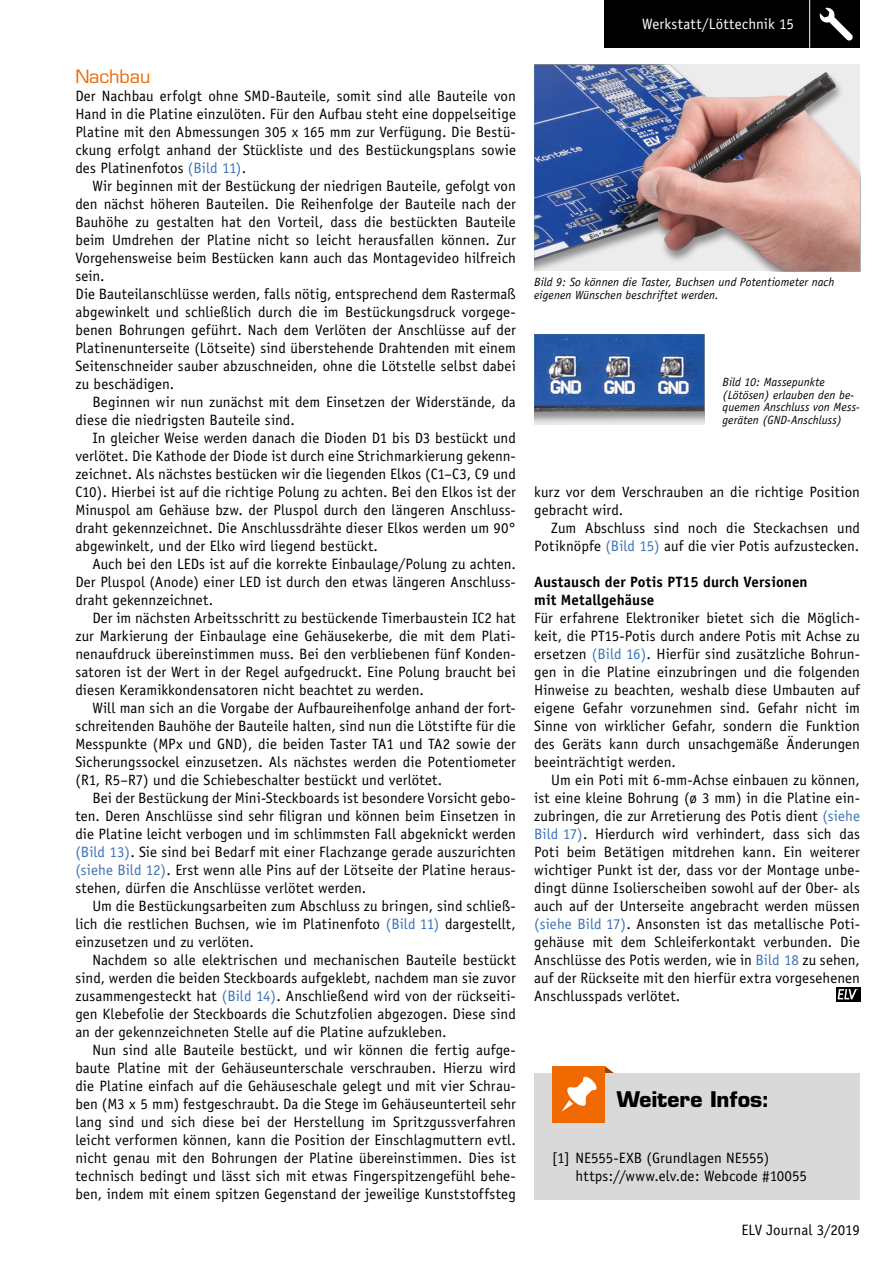
<style>
.page{position:relative;width:894px;height:1264px;background:#fff}
.page>*{position:absolute;margin:0;border:0;box-sizing:border-box;transform-origin:0 0}
.t1{font:700 21px "Eurostile";color:#000}
.Subhead_5{font:18px "Eurostile";letter-spacing:-.005em;color:#ef6800}
.Fließtext_Neue_Zeile{font:15px/18px "Officina Sans";letter-spacing:.005em;color:#000;text-align:justify}
.Fließtext_Neuer_Absa{font:15px/18px "Officina Sans";letter-spacing:.005em;color:#000;text-align:justify}
.Fließtext_Neuer_Absa-2{font:700 15px "Officina Sans";letter-spacing:.005em;color:#000}
.Text_Weitere_Infos{font:15px "Officina Sans";letter-spacing:.005em;color:#000}
.t2{font:15px "Officina Sans";letter-spacing:.01em;color:#fff}
.Bildunterschrift{font:italic 12px/12.8px "Officina Sans";letter-spacing:.01em;color:#000}
.s1{color:#3a72b8}
</style>
<div class="page">
<div style="left:605px;top:1px;width:255px;height:47px;background:#000"></div>
<hr style="left:809px;top:1px;width:1px;height:47px;background:#fff">
<svg style="left:819px;top:7px;width:34px;height:34px"></svg>
<img style="left:534px;top:65px;width:326px;height:206px">
<div style="left:534px;top:334px;width:170px;height:91px;background:#000;opacity:.4"></div>
<img style="left:534px;top:334px;width:170px;height:78px">
<div style="left:534px;top:1073px;width:326px;height:126px;background:#d9d9da"></div>
<svg style="left:604px;top:1066px;width:9px;height:6px"></svg>
<div style="left:552px;top:1065px;width:52px;height:57px;background:#ef6800"></div>
<svg style="left:562px;top:1076px;width:35px;height:35px"></svg>
<svg style="left:836px;top:987px;width:24px;height:14px"></svg>
<svg style="left:838px;top:989px;width:20px;height:10px"></svg>
<p class="Subhead_5" style="left:75px;top:65px;width:76px">Nachbau</p>
<p class="Fließtext_Neuer_Absa" style="left:75px;top:87px;width:442px">Der Nachbau erfolgt ohne SMD-Bauteile, somit sind alle Bauteile von Hand in die Platine einzulöten. Für den Aufbau steht eine doppelseitige Platine mit den Abmessungen 305 x 165 mm zur Verfügung. Die Bestü&shy;ckung erfolgt anhand der Stückliste und des Bestückungsplans sowie des Platinenfotos <span class="s1">(Bild 11)</span>.</p>
<p class="Fließtext_Neuer_Absa" style="left:75px;top:177px;width:442px;text-indent:17px">Wir beginnen mit der Bestückung der niedrigen Bauteile, gefolgt von den nächst höheren Bauteilen. Die Reihenfolge der Bauteile nach der Bauhöhe zu gestalten hat den Vorteil, dass die bestückten Bauteile beim Umdrehen der Platine nicht so leicht herausfallen können. Zur Vorgehensweise beim Bestücken kann auch das Montagevideo hilfreich sein.</p>
<p class="Fließtext_Neuer_Absa" style="left:75px;top:285px;width:442px">Die Bauteilanschlüsse werden, falls nötig, entsprechend dem Rastermaß abgewinkelt und schließlich durch die im Bestückungsdruck vorgege&shy;benen Bohrungen geführt. Nach dem Verlöten der Anschlüsse auf der Platinenunterseite (Lötseite) sind überstehende Drahtenden mit einem Seitenschneider sauber abzuschneiden, ohne die Lötstelle selbst dabei zu beschädigen.</p>
<p class="Fließtext_Neue_Zeile" style="left:75px;top:393px;width:442px;text-indent:17px">Beginnen wir nun zunächst mit dem Einsetzen der Widerstände, da diese die niedrigsten Bauteile sind.</p>
<p class="Fließtext_Neue_Zeile" style="left:75px;top:429px;width:442px;text-indent:17px">In gleicher Weise werden danach die Dioden D1 bis D3 bestückt und verlötet. Die Kathode der Diode ist durch eine Strichmarkierung gekenn&shy;zeichnet. Als nächstes bestücken wir die liegenden Elkos (C1–C3, C9 und C10). Hierbei ist auf die richtige Polung zu achten. Bei den Elkos ist der Minuspol am Gehäuse bzw. der Pluspol durch den längeren Anschluss&shy;draht gekennzeichnet. Die Anschlussdrähte dieser Elkos werden um 90° abgewinkelt, und der Elko wird liegend bestückt.</p>
<p class="Fließtext_Neue_Zeile" style="left:75px;top:555px;width:442px;text-indent:17px">Auch bei den LEDs ist auf die korrekte Einbaulage/Polung zu achten.<br>Der Pluspol (Anode) einer LED ist durch den etwas längeren Anschluss&shy;draht gekennzeichnet.</p>
<p class="Fließtext_Neue_Zeile" style="left:75px;top:609px;width:442px;text-indent:17px">Der im nächsten Arbeitsschritt zu bestückende Timerbaustein IC2 hat zur Markierung der Einbaulage eine Gehäusekerbe, die mit dem Plati&shy;nenaufdruck übereinstimmen muss. Bei den verbliebenen fünf Konden&shy;satoren ist der Wert in der Regel aufgedruckt. Eine Polung braucht bei diesen Keramikkondensatoren nicht beachtet zu werden.</p>
<p class="Fließtext_Neue_Zeile" style="left:75px;top:699px;width:442px;text-indent:17px">Will man sich an die Vorgabe der Aufbaureihenfolge anhand der fort&shy;schreitenden Bauhöhe der Bauteile halten, sind nun die Lötstifte für die Messpunkte (MPx und GND), die beiden Taster TA1 und TA2 sowie der Sicherungssockel einzusetzen. Als nächstes werden die Potentiometer (R1, R5–R7) und die Schiebeschalter bestückt und verlötet.</p>
<p class="Fließtext_Neue_Zeile" style="left:75px;top:789px;width:442px;text-indent:17px">Bei der Bestückung der Mini-Steckboards ist besondere Vorsicht gebo&shy;ten. Deren Anschlüsse sind sehr filigran und können beim Einsetzen in die Platine leicht verbogen und im schlimmsten Fall abgeknickt werden <span class="s1">(Bild 13)</span>. Sie sind bei Bedarf mit einer Flachzange gerade auszurichten <span class="s1">(siehe Bild 12)</span>. Erst wenn alle Pins auf der Lötseite der Platine heraus&shy;stehen, dürfen die Anschlüsse verlötet werden.</p>
<p class="Fließtext_Neue_Zeile" style="left:75px;top:897px;width:442px;text-indent:17px">Um die Bestückungsarbeiten zum Abschluss zu bringen, sind schließ&shy;lich die restlichen Buchsen, wie im Platinenfoto <span class="s1">(Bild 11)</span> dargestellt, einzusetzen und zu verlöten.</p>
<p class="Fließtext_Neue_Zeile" style="left:75px;top:951px;width:442px;text-indent:17px">Nachdem so alle elektrischen und mechanischen Bauteile bestückt sind, werden die beiden Steckboards aufgeklebt, nachdem man sie zuvor zusammengesteckt hat <span class="s1">(Bild 14)</span>. Anschließend wird von der rückseiti&shy;gen Klebefolie der Steckboards die Schutzfolien abgezogen. Diese sind an der gekennzeichneten Stelle auf die Platine aufzukleben.</p>
<p class="Fließtext_Neue_Zeile" style="left:75px;top:1041px;width:442px;text-indent:17px">Nun sind alle Bauteile bestückt, und wir können die fertig aufge&shy;baute Platine mit der Gehäuseunterschale verschrauben. Hierzu wird die Platine einfach auf die Gehäuseschale gelegt und mit vier Schrau&shy;ben (M3 x 5 mm) festgeschraubt. Da die Stege im Gehäuseunterteil sehr lang sind und sich diese bei der Herstellung im Spritzgussverfahren leicht verformen können, kann die Position der Einschlagmuttern evtl. nicht genau mit den Bohrungen der Platine übereinstimmen. Dies ist technisch bedingt und lässt sich mit etwas Fingerspitzengefühl behe&shy;ben, indem mit einem spitzen Gegenstand der jeweilige Kunststoffsteg</p>
<p class="t2" style="left:642px;top:16px;width:153px">Werkstatt/Löttechnik 15</p>
<p class="Bildunterschrift" style="left:534px;top:276px;width:302px">Bild 9: So können die Taster, Buchsen und Potentiometer nach eigenen Wünschen beschriftet werden.</p>
<p class="Bildunterschrift" style="left:722px;top:375px;width:139px">Bild 10: Massepunkte (Lötösen) erlauben den be&shy;quemen Anschluss von Mess&shy;geräten (GND-Anschluss)</p>
<p class="Fließtext_Neue_Zeile" style="left:534px;top:483px;width:327px">kurz vor dem Verschrauben an die richtige Position gebracht wird.</p>
<p class="Fließtext_Neue_Zeile" style="left:534px;top:519px;width:327px;text-align:right">Zum Abschluss sind noch die Steckachsen und<br>Potiknöpfe <span class="s1">(Bild 15)</span> auf die vier Potis aufzustecken.</p>
<p class="Fließtext_Neuer_Absa-2" style="left:534px;top:572px;width:275px">Austausch der Potis PT15 durch Versionen</p>
<p class="Fließtext_Neuer_Absa-2" style="left:534px;top:590px;width:122px">mit Metallgehäuse</p>
<p class="Fließtext_Neuer_Absa" style="left:534px;top:609px;width:327px">Für erfahrene Elektroniker bietet sich die Möglich&shy;keit, die PT15-Potis durch andere Potis mit Achse zu ersetzen <span class="s1">(Bild 16)</span>. Hierfür sind zusätzliche Bohrun&shy;gen in die Platine einzubringen und die folgenden Hinweise zu beachten, weshalb diese Umbauten auf eigene Gefahr vorzunehmen sind. Gefahr nicht im Sinne von wirklicher Gefahr, sondern die Funktion des Geräts kann durch unsachgemäße Änderungen beeinträchtigt werden.</p>
<p class="Fließtext_Neue_Zeile" style="left:534px;top:771px;width:327px;text-indent:17px">Um ein Poti mit 6-mm-Achse einbauen zu können, ist eine kleine Bohrung (ø 3 mm) in die Platine ein&shy;zubringen, die zur Arretierung des Potis dient <span class="s1">(siehe Bild 17)</span>. Hierdurch wird verhindert, dass sich das Poti beim Betätigen mitdrehen kann. Ein weiterer wichtiger Punkt ist der, dass vor der Montage unbe&shy;dingt dünne Isolierscheiben sowohl auf der Ober- als auch auf der Unterseite angebracht werden müssen <span class="s1">(siehe Bild 17)</span>. Ansonsten ist das metallische Poti&shy;gehäuse mit dem Schleiferkontakt verbunden. Die Anschlüsse des Potis werden, wie in <span class="s1">Bild 18</span> zu sehen, auf der Rückseite mit den hierfür extra vorgesehenen Anschlusspads verlötet.</p>
<p class="t1" style="left:617px;top:1086px;width:154px">Weitere Infos:</p>
<p class="Text_Weitere_Infos" style="left:552px;top:1149px;width:219px">[1] NE555-EXB (Grundlagen NE555)</p>
<p class="Fließtext_Neuer_Absa" style="left:575px;top:1167px;width:233px">https://www.elv.de: Webcode #10055</p>
<p class="Fließtext_Neue_Zeile" style="left:741px;top:1221px;width:120px">ELV Journal 3/2019</p>
</div>
